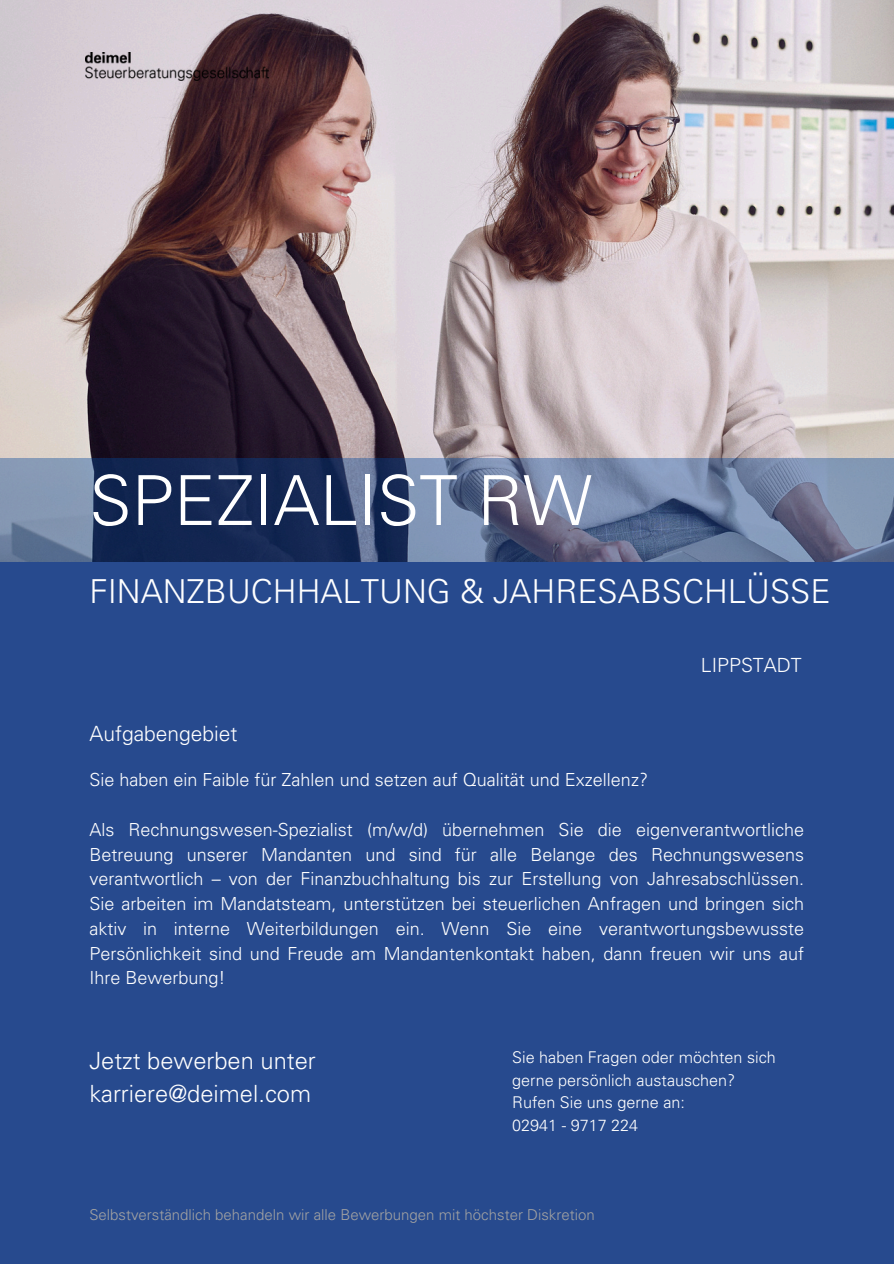
<style>
.page{position:relative;width:894px;height:1264px;background:#fff}
.page>*{position:absolute;margin:0;border:0;box-sizing:border-box;transform-origin:0 0}
.t1{font:300 69px "Univers LT Std";color:#fff}
.t2{font:300 33px "Univers LT Std";color:#fff}
.t3{font:300 23.7px/32.7px "Univers LT Std";color:#fff}
.t4{font:300 21px "Univers LT Std";color:#fff}
.t5{font:300 19.5px "Univers LT Std";color:#fff}
.t6{font:300 18px/24.8px "Univers LT Std";color:#fff;text-align:justify}
.t7{font:300 16.2px/22.5px "Univers LT Std";color:#fff}
.t8{font:300 15px "Univers LT Std";color:#a2a2a2}
</style>
<div class="page">
<div style="left:0;top:0;width:893px;height:1263px;background:#274a8e"></div>
<img style="left:0;top:0;width:893px;height:458px">
<svg style="left:0;top:458px;width:893px;height:103px;background:#516286"></svg>
<img style="left:85px;top:53px;width:183px;height:28px">
<h2 class="t1" style="left:89px;top:475px;width:504px">SPEZIALIST RW</h2>
<p class="t2" style="left:89px;top:579px;width:742px">FINANZBUCHHALTUNG &amp; JAHRESABSCHLÜSSE</p>
<h4 class="t4" style="left:89px;top:726px;width:150px">Aufgabengebiet</h4>
<p class="t5" style="left:700px;top:657px;width:102px">LIPPSTADT</p>
<p class="t6" style="left:89px;top:770px;width:560px">Sie haben ein Faible für Zahlen und setzen auf Qualität und Exzellenz?</p>
<h1 class="t6" style="left:89px;top:819px;width:716px">Als Rechnungswesen-Spezialist (m/w/d) übernehmen Sie die eigenverantwortliche Betreuung unserer Mandanten und sind für alle Belange des Rechnungswesens verantwortlich – von der Finanzbuchhaltung bis zur Erstellung von Jahresabschlüssen.<br>Sie arbeiten im Mandatsteam, unterstützen bei steuerlichen Anfragen und bringen sich aktiv in interne Weiterbildungen ein. Wenn Sie eine verantwortungsbewusste Persönlichkeit sind und Freude am Mandantenkontakt haben, dann freuen wir uns auf Ihre Bewerbung!</h1>
<h5 class="t3" style="left:89px;top:1047px;width:228px">Jetzt bewerben unter karriere@deimel.com</h5>
<h6 class="t7" style="left:512px;top:1048px;width:265px">Sie haben Fragen oder möchten sich gerne persönlich austauschen?</h6>
<h6 class="t7" style="left:512px;top:1093px;width:174px">Rufen Sie uns gerne an:</h6>
<h3 class="t7" style="left:512px;top:1115px;width:127px">02941 - 9717 224</h3>
<p class="t8" style="left:89px;top:1208px;width:506px">Selbstverständlich behandeln wir alle Bewerbungen mit höchster Diskretion</p>
</div>
